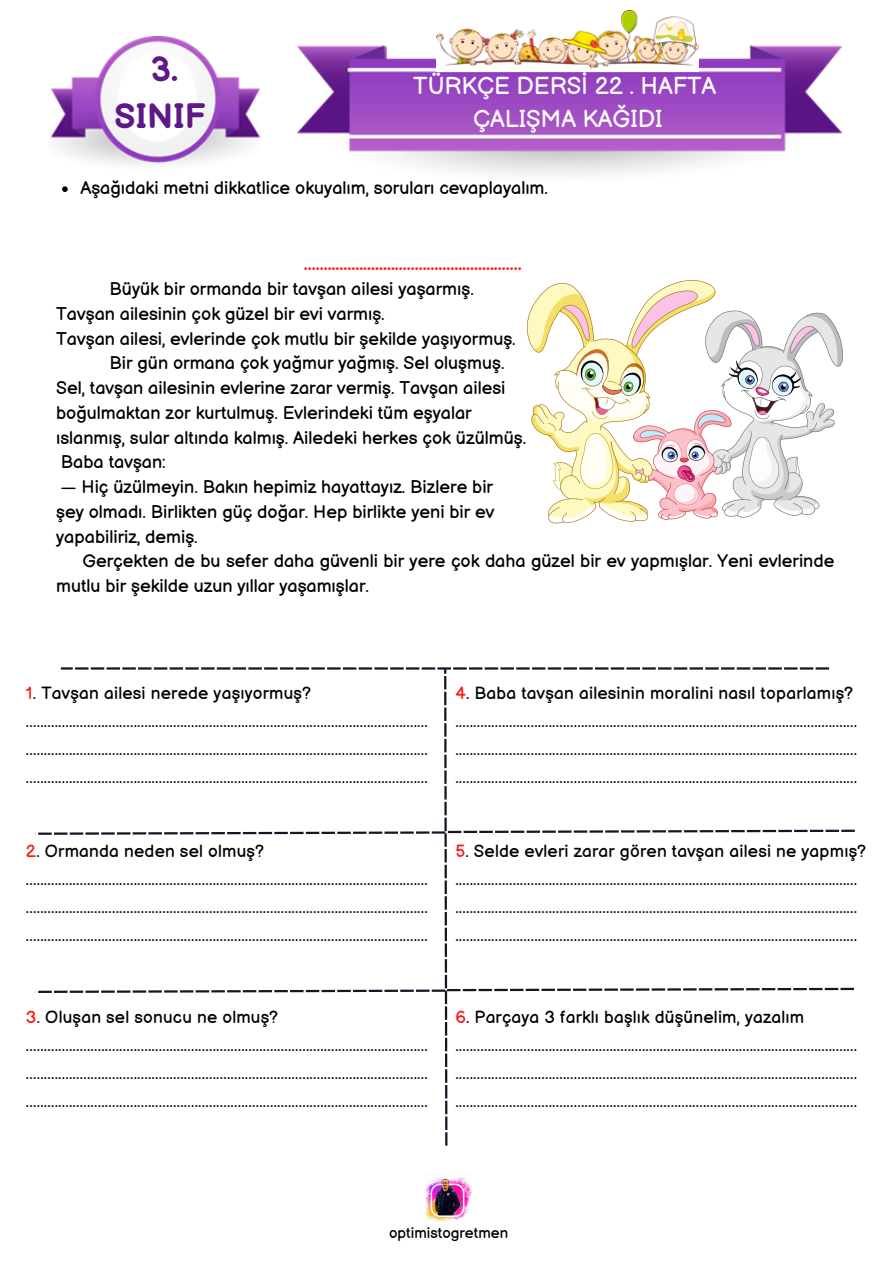
<style>
.page{position:relative;width:893px;height:1264px;background:#fff}
.page>*{position:absolute;margin:0;border:0;box-sizing:border-box;transform-origin:0 0}
.t1{font:700 34.5px/47.2px "Balsamiq Sans";color:#5f1888;text-align:center}
.t2{font:24px/32.5px "Balsamiq Sans";color:#fff;text-align:center}
.t3{font:18px/24.8px "Balsamiq Sans";color:#000;text-align:justify}
.t4{font:700 18px "Balsamiq Sans";color:#ff1616}
.t5{font:17.25px/28px "Balsamiq Sans";letter-spacing:.015em;color:#000}
.t6{font:15px "Balsamiq Sans";color:#000}
.s1{color:#ff1616}
</style>
<div class="page">
<img style="left:296px;top:44px;width:546px;height:131px">
<img style="left:50px;top:37px;width:210px;height:128px">
<img style="left:436px;top:10px;width:262px;height:62px">
<img style="left:425px;top:1177px;width:46px;height:46px">
<hr style="left:444px;top:927px;width:3px;height:14px;background:#151525">
<svg style="left:444px;top:896px;width:3px;height:29px"></svg>
<hr style="left:444px;top:880px;width:3px;height:14px;background:#151525">
<hr style="left:444px;top:864px;width:3px;height:14px;background:#151525">
<svg style="left:841px;top:829px;width:13px;height:3px"></svg>
<hr style="left:825px;top:829px;width:14px;height:3px;background:#151525">
<svg style="left:38px;top:667px;width:791px;height:195px"></svg>
<hr style="left:337px;top:989px;width:14px;height:3px;background:#151525">
<hr style="left:321px;top:989px;width:14px;height:3px;background:#151525">
<svg style="left:38px;top:989px;width:281px;height:4px"></svg>
<hr style="left:840px;top:987px;width:14px;height:3px;background:#151525">
<hr style="left:824px;top:987px;width:14px;height:3px;background:#151525">
<svg style="left:541px;top:987px;width:281px;height:3px"></svg>
<hr style="left:525px;top:988px;width:14px;height:3px;background:#151525">
<svg style="left:494px;top:988px;width:29px;height:3px"></svg>
<hr style="left:478px;top:988px;width:14px;height:3px;background:#151525">
<svg style="left:353px;top:943px;width:123px;height:202px"></svg>
<svg style="left:526px;top:280px;width:316px;height:243px"></svg>
<svg style="left:62px;top:186px;width:6px;height:6px"></svg>
<h1 class="t1" style="left:114px;top:47px;width:93px">3.<br>SINIF</h1>
<h2 class="t2" style="left:413px;top:71px;width:304px">TÜRKÇE DERSİ 22 . HAFTA<br>ÇALIŞMA KAĞIDI</h2>
<p class="t3" style="left:80px;top:176px;width:469px">Aşağıdaki metni dikkatlice okuyalım, soruları cevaplayalım.</p>
<p class="t4" style="left:304px;top:254px;width:219px">.......................................................</p>
<p class="t3" style="left:110px;top:277px;width:366px">Büyük bir ormanda bir tavşan ailesi yaşarmış.</p>
<p class="t3" style="left:56px;top:302px;width:330px">Tavşan ailesinin çok güzel bir evi varmış.</p>
<p class="t3" style="left:56px;top:327px;width:461px">Tavşan ailesi, evlerinde çok mutlu bir şekilde yaşıyormuş.</p>
<p class="t3" style="left:110px;top:351px;width:396px">Bir gün ormana çok yağmur yağmış. Sel oluşmuş.</p>
<p class="t3" style="left:56px;top:376px;width:449px">Sel, tavşan ailesinin evlerine zarar vermiş. Tavşan ailesi</p>
<p class="t3" style="left:56px;top:401px;width:417px">boğulmaktan zor kurtulmuş. Evlerindeki tüm eşyalar</p>
<p class="t3" style="left:56px;top:426px;width:471px">ıslanmış, sular altında kalmış. Ailedeki herkes çok üzülmüş.</p>
<p class="t3" style="left:61px;top:450px;width:106px">Baba tavşan:</p>
<p class="t3" style="left:56px;top:475px;width:440px">— Hiç üzülmeyin. Bakın hepimiz hayattayız. Bizlere bir şey olmadı. Birlikten güç doğar. Hep birlikte yeni bir ev yapabiliriz, demiş.</p>
<p class="t3" style="left:56px;top:549px;width:779px;text-indent:27px">Gerçekten de bu sefer daha güvenli bir yere çok daha güzel bir ev yapmışlar. Yeni evlerinde mutlu bir şekilde uzun yıllar yaşamışlar.</p>
<p class="t5" style="left:26px;top:679px;width:403px"><span class="s1">1</span>. Tavşan ailesi nerede yaşıyormuş? ................................................................................................................ ................................................................................................................ ................................................................................................................</p>
<p class="t5" style="left:26px;top:837px;width:403px"><span class="s1">2</span>. Ormanda neden sel olmuş? ................................................................................................................ ................................................................................................................ ................................................................................................................</p>
<p class="t5" style="left:26px;top:1003px;width:403px"><span class="s1">3</span>. Oluşan sel sonucu ne olmuş? ................................................................................................................ ................................................................................................................ ................................................................................................................</p>
<p class="t5" style="left:455px;top:679px;width:403px"><span class="s1">4</span>. Baba tavşan ailesinin moralini nasıl toparlamış? ................................................................................................................ ................................................................................................................ ................................................................................................................</p>
<p class="t5" style="left:455px;top:837px;width:412px"><span class="s1">5</span>. Selde evleri zarar gören tavşan ailesi ne yapmış? ................................................................................................................ ................................................................................................................ ................................................................................................................</p>
<p class="t5" style="left:455px;top:1003px;width:403px"><span class="s1">6</span>. Parçaya 3 farklı başlık düşünelim, yazalım ................................................................................................................ ................................................................................................................ ................................................................................................................</p>
<p class="t6" style="left:389px;top:1224px;width:121px">optimistogretmen</p>
</div>
